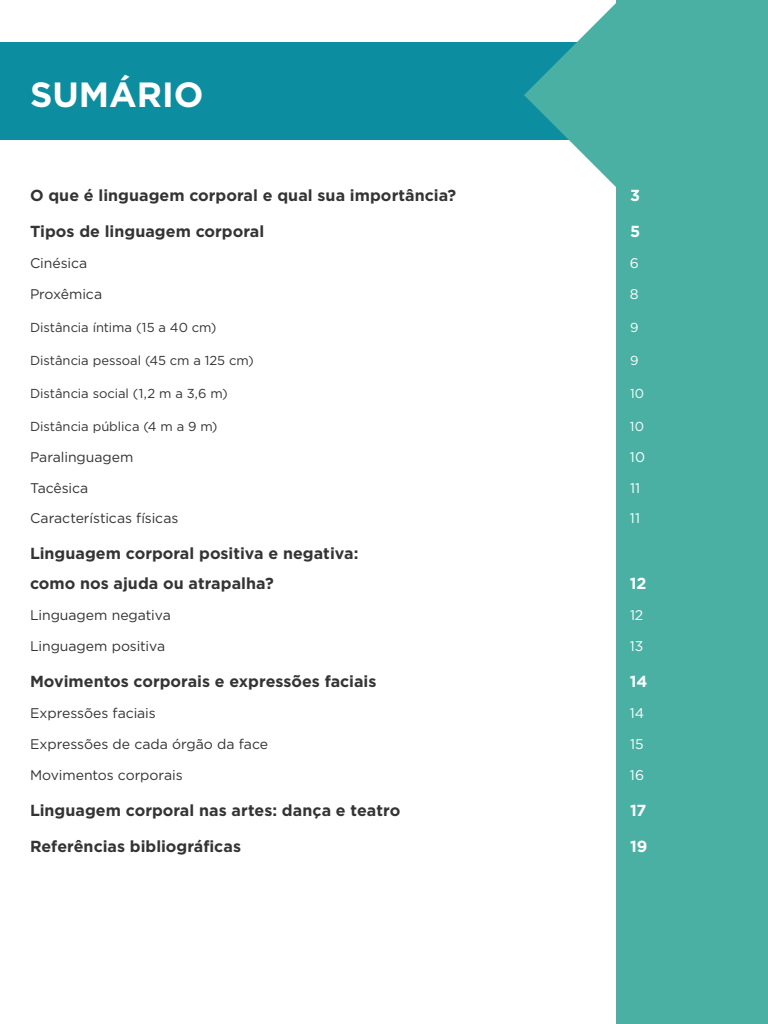
<style>
.page{position:relative;width:768px;height:1024px;background:#fff}
.page>*{position:absolute;margin:0;border:0;box-sizing:border-box;transform-origin:0 0}
.t1{font:700 35px "Gotham";color:#fff}
.t2{font:700 16px/30px "Gotham";color:#353334}
.t3{font:700 16px "Gotham";letter-spacing:-.01em;color:#fff}
.t4{font:14px "Gotham";letter-spacing:-.005em;color:#353334}
.t5{font:14px "Gotham";color:#fff}
.t6{font:13px "Gotham";letter-spacing:-.005em;color:#353334}
.t7{font:13px "Gotham";color:#fff}
</style>
<div class="page">
<div style="left:0;top:43px;width:768px;height:97px;background:#0c8da0"></div>
<div style="left:616px;top:0;width:152px;height:1024px;background:#4ab0a3"></div>
<svg style="left:524px;top:3px;width:92px;height:184px;fill:#4ab0a3"></svg>
<h1 class="t1" style="left:30px;top:71px;width:175px">SUMÁRIO</h1>
<p class="t2" style="left:30px;top:181px;width:428px">O que é linguagem corporal e qual sua importância?</p>
<p class="t3" style="left:630px;top:185px;width:11px">3</p>
<p class="t2" style="left:30px;top:217px;width:236px">Tipos de linguagem corporal</p>
<p class="t3" style="left:630px;top:221px;width:12px">5</p>
<p class="t4" style="left:30px;top:254px;width:59px">Cinésica</p>
<p class="t5" style="left:630px;top:254px;width:11px">6</p>
<p class="t4" style="left:30px;top:285px;width:74px">Proxêmica</p>
<p class="t5" style="left:630px;top:285px;width:10px">8</p>
<p class="t6" style="left:30px;top:319px;width:188px">Distância íntima (15 a 40 cm)</p>
<p class="t7" style="left:630px;top:319px;width:10px">9</p>
<p class="t6" style="left:30px;top:352px;width:225px">Distância pessoal (45 cm a 125 cm)</p>
<p class="t7" style="left:630px;top:352px;width:10px">9</p>
<p class="t6" style="left:30px;top:385px;width:199px">Distância social (1,2 m a 3,6 m)</p>
<p class="t7" style="left:630px;top:385px;width:16px">10</p>
<p class="t6" style="left:30px;top:418px;width:189px">Distância pública (4 m a 9 m)</p>
<p class="t7" style="left:630px;top:418px;width:16px">10</p>
<p class="t4" style="left:30px;top:448px;width:105px">Paralinguagem</p>
<p class="t5" style="left:630px;top:448px;width:17px">10</p>
<p class="t4" style="left:30px;top:479px;width:60px">Tacêsica</p>
<p class="t5" style="left:630px;top:479px;width:12px">11</p>
<p class="t4" style="left:30px;top:510px;width:150px">Características físicas</p>
<p class="t5" style="left:630px;top:510px;width:12px">11</p>
<p class="t2" style="left:30px;top:539px;width:330px">Linguagem corporal positiva e negativa: como nos ajuda ou atrapalha?</p>
<p class="t3" style="left:630px;top:573px;width:18px">12</p>
<p class="t4" style="left:30px;top:606px;width:142px">Linguagem negativa</p>
<p class="t5" style="left:630px;top:606px;width:15px">12</p>
<p class="t4" style="left:30px;top:637px;width:137px">Linguagem positiva</p>
<p class="t5" style="left:630px;top:637px;width:15px">13</p>
<p class="t2" style="left:30px;top:666px;width:348px">Movimentos corporais e expressões faciais</p>
<p class="t3" style="left:630px;top:671px;width:19px">14</p>
<p class="t4" style="left:30px;top:704px;width:127px">Expressões faciais</p>
<p class="t5" style="left:630px;top:704px;width:16px">14</p>
<p class="t4" style="left:30px;top:735px;width:240px">Expressões de cada órgão da face</p>
<p class="t5" style="left:630px;top:735px;width:15px">15</p>
<p class="t4" style="left:30px;top:766px;width:154px">Movimentos corporais</p>
<p class="t5" style="left:630px;top:766px;width:16px">16</p>
<p class="t2" style="left:30px;top:795px;width:372px">Linguagem corporal nas artes: dança e teatro</p>
<p class="t3" style="left:630px;top:799px;width:18px">17</p>
<p class="t2" style="left:30px;top:831px;width:213px">Referências bibliográficas</p>
<p class="t3" style="left:630px;top:835px;width:19px">19</p>
</div>
